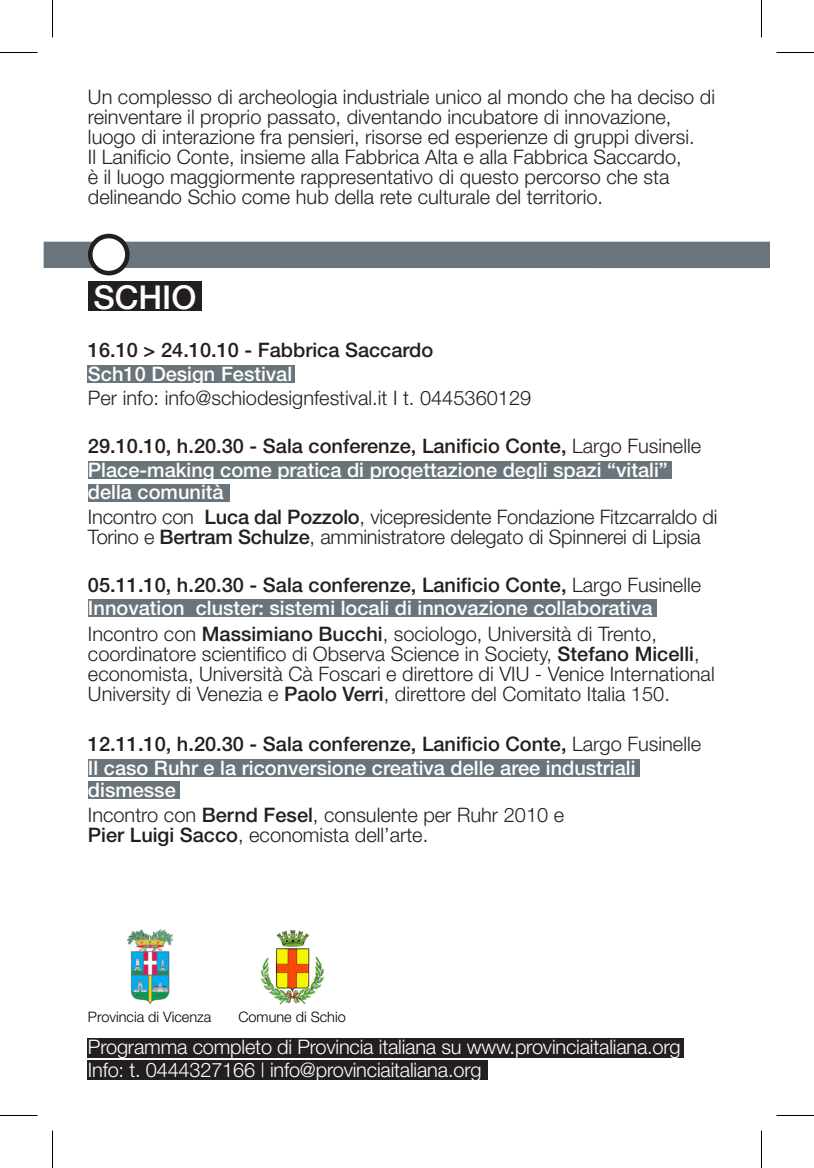
<style>
.page{position:relative;width:814px;height:1168px;background:#fff}
.page>*{position:absolute;margin:0;border:0;box-sizing:border-box;transform-origin:0 0}
.t1{font:500 33px "Helvetica Neue";color:#fff}
.t2{font:300 20px/20px "Helvetica Neue";color:#231f20}
.t3{font:500 20px "Helvetica Neue";color:#231f20}
.t4{font:500 20px/22.5px "Helvetica Neue";color:#fff}
.t5{font:300 20px "Helvetica Neue";letter-spacing:-.01em;color:#fff}
.t6{font:300 14.5px "Helvetica Neue";color:#000}
.s1{font-weight:300}
.s2{font-weight:500}
</style>
<div class="page">
<div style="left:88px;top:281px;width:113px;height:30px;background:#231f20"></div>
<div style="left:44px;top:242px;width:726px;height:26px;background:#6a747b"></div>
<div style="left:90px;top:236px;width:37px;height:37px;background:#fff;border-radius:50%"></div>
<div style="left:88px;top:234px;width:42px;height:41px;border:5px solid #231f20;border-radius:50%"></div>
<div style="left:88px;top:365px;width:207px;height:18px;background:#6a747b"></div>
<div style="left:88px;top:461px;width:583px;height:18px;background:#6a747b"></div>
<div style="left:88px;top:599px;width:569px;height:18px;background:#6a747b"></div>
<div style="left:88px;top:759px;width:551px;height:18px;background:#6a747b"></div>
<div style="left:88px;top:781px;width:91px;height:18px;background:#6a747b"></div>
<div style="left:88px;top:484px;width:142px;height:18px;background:#6a747b"></div>
<img style="left:261px;top:930px;width:62px;height:74px">
<img style="left:127px;top:930px;width:45px;height:73px">
<div style="left:88px;top:1061px;width:400px;height:19px;background:#231f20"></div>
<div style="left:88px;top:1038px;width:596px;height:19px;background:#231f20"></div>
<hr style="left:0;top:52px;width:38px;height:1px;background:#000">
<hr style="left:776px;top:52px;width:38px;height:1px;background:#000">
<hr style="left:0;top:1115px;width:38px;height:1px;background:#000">
<hr style="left:776px;top:1115px;width:38px;height:1px;background:#000">
<hr style="left:52px;top:0;width:1px;height:38px;background:#000">
<hr style="left:52px;top:1130px;width:1px;height:38px;background:#000">
<hr style="left:761px;top:0;width:1px;height:38px;background:#000">
<hr style="left:761px;top:1130px;width:1px;height:38px;background:#000">
<p class="t2" style="left:88px;top:86px;width:628px">Un complesso di archeologia industriale unico al mondo che ha deciso di reinventare il proprio passato, diventando incubatore di innovazione,</p>
<p class="t2" style="left:88px;top:126px;width:608px">luogo di interazione fra pensieri, risorse ed esperienze di gruppi diversi.</p>
<p class="t2" style="left:88px;top:146px;width:595px">Il Lanificio Conte, insieme alla Fabbrica Alta e alla Fabbrica Saccardo, è il luogo maggiormente rappresentativo di questo percorso che sta delineando Schio come hub della rete culturale del territorio.</p>
<p class="t1" style="left:93px;top:278px;width:105px">SCHIO</p>
<p class="t3" style="left:88px;top:338px;width:347px">16.10 &gt; 24.10.10 - Fabbrica Saccardo</p>
<p class="t4" style="left:88px;top:362px;width:206px">Sch10 Design Festival</p>
<p class="t2" style="left:88px;top:388px;width:445px">Per info: info@schiodesignfestival.it I t. 0445360129</p>
<p class="t3" style="left:88px;top:434px;width:614px">29.10.10, h.20.30 - Sala conferenze, Lanificio Conte, <span class="s1">Largo Fusinelle</span></p>
<p class="t4" style="left:88px;top:458px;width:581px">Place-making come pratica di progettazione degli spazi “vitali”</p>
<p class="t4" style="left:88px;top:481px;width:137px">della comunità</p>
<p class="t2" style="left:88px;top:507px;width:631px">Incontro con <span class="s2">Luca dal Pozzolo</span>, vicepresidente Fondazione Fitzcarraldo di<br>Torino e <span class="s2">Bertram Schulze</span>, amministratore delegato di Spinnerei di Lipsia</p>
<p class="t3" style="left:88px;top:573px;width:614px">05.11.10, h.20.30 - Sala conferenze, Lanificio Conte, <span class="s1">Largo Fusinelle</span></p>
<p class="t4" style="left:88px;top:597px;width:566px">Innovation cluster: sistemi locali di innovazione collaborativa</p>
<p class="t2" style="left:88px;top:624px;width:628px">Incontro con <span class="s2">Massimiano Bucchi</span>, sociologo, Università di Trento, coordinatore scientifico di Observa Science in Society, <span class="s2">Stefano Micelli</span>, economista, Università Cà Foscari e direttore di VIU - Venice International University di Venezia e <span class="s2">Paolo Verri</span>, direttore del Comitato Italia 150.</p>
<p class="t3" style="left:88px;top:732px;width:614px">12.11.10, h.20.30 - Sala conferenze, Lanificio Conte, <span class="s1">Largo Fusinelle</span></p>
<p class="t4" style="left:88px;top:756px;width:549px">Il caso Ruhr e la riconversione creativa delle aree industriali dismesse</p>
<p class="t2" style="left:88px;top:805px;width:478px">Incontro con <span class="s2">Bernd Fesel</span>, consulente per Ruhr 2010 e</p>
<p class="t2" style="left:88px;top:825px;width:342px"><span class="s2">Pier Luigi Sacco</span>, economista dell’arte.</p>
<p class="t6" style="left:88px;top:1008px;width:125px">Provincia di Vicenza</p>
<p class="t6" style="left:238px;top:1008px;width:109px">Comune di Schio</p>
<p class="t5" style="left:88px;top:1057px;width:395px">Info: t. 0444327166 | info@provinciaitaliana.org</p>
<p class="t5" style="left:88px;top:1035px;width:594px">Programma completo di Provincia italiana su www.provinciaitaliana.org</p>
</div>
